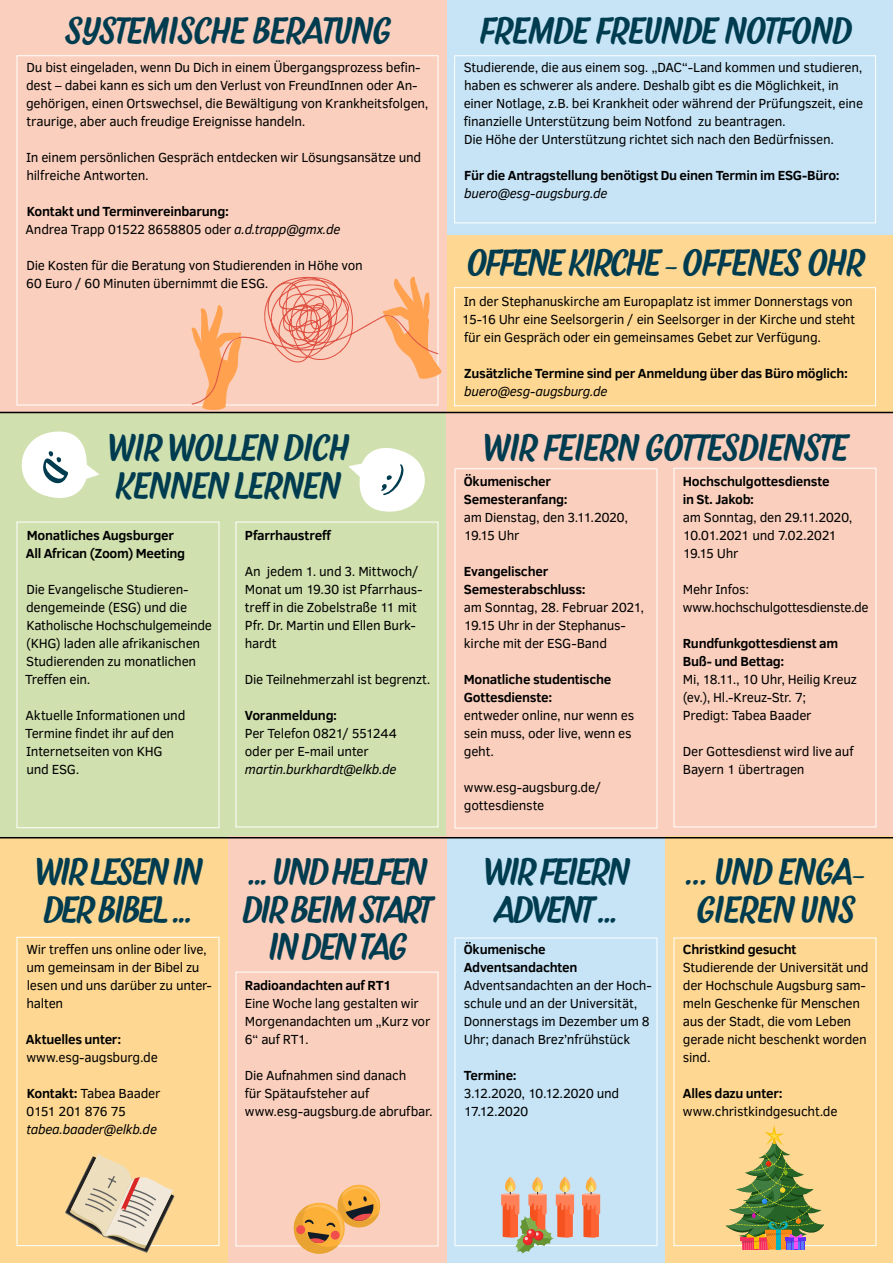
<style>
.page{position:relative;width:893px;height:1263px;background:#fff}
.page>*{position:absolute;margin:0;border:0;box-sizing:border-box;transform-origin:0 0}
.t1{font:45px/37.5px "Black Script Caps";letter-spacing:-.015em;color:#003c50}
.t2{font:45px/37.5px "Black Script Caps";letter-spacing:-.035em;color:#003c50;text-align:center}
.t3{font:45px "Black Script Caps";letter-spacing:.005em;color:#003c50}
.t4{font:13.5px/18px "Clear Sans";letter-spacing:-.02em;color:#000}
.t5{font:700 13.5px/18px "Clear Sans";letter-spacing:-.02em;color:#000}
.t6{font:italic 13.5px "Clear Sans";letter-spacing:-.02em;color:#000}
.s1{font-weight:400}
.s2{font-weight:400;font-style:italic}
.s3{font-weight:700}
</style>
<div class="page">
<div style="left:0;top:836px;width:227px;height:427px;background:#fed892"></div>
<div style="left:0;top:412px;width:446px;height:424px;background:#d1e0af"></div>
<div style="left:446px;top:836px;width:219px;height:427px;background:#c6e4f6"></div>
<div style="left:227px;top:836px;width:219px;height:427px;background:#facfbd"></div>
<div style="left:446px;top:412px;width:447px;height:424px;background:#facfbd"></div>
<div style="left:665px;top:836px;width:228px;height:427px;background:#fed892"></div>
<div style="left:446px;top:234px;width:447px;height:178px;background:#fed892"></div>
<div style="left:446px;top:0;width:447px;height:234px;background:#c6e4f6"></div>
<div style="left:0;top:0;width:446px;height:412px;background:#facfbd"></div>
<div style="left:17px;top:522px;width:202px;height:306px;border:1px solid #fff"></div>
<div style="left:454px;top:55px;width:422px;height:168px;border:1px solid #fff"></div>
<div style="left:454px;top:287px;width:422px;height:119px;border:1px solid #fff"></div>
<div style="left:236px;top:522px;width:202px;height:305px;border:1px solid #fff"></div>
<div style="left:455px;top:468px;width:202px;height:360px;border:1px solid #fff"></div>
<div style="left:674px;top:468px;width:202px;height:359px;border:1px solid #fff"></div>
<div style="left:17px;top:937px;width:202px;height:309px;border:1px solid #fff"></div>
<div style="left:455px;top:938px;width:202px;height:308px;border:1px solid #fff"></div>
<div style="left:236px;top:972px;width:202px;height:274px;border:1px solid #fff"></div>
<div style="left:674px;top:938px;width:202px;height:308px;border:1px solid #fff"></div>
<svg style="left:292px;top:1184px;width:91px;height:70px"></svg>
<svg style="left:330px;top:1230px;width:10px;height:10px"></svg>
<div style="left:296px;top:1225px;width:9px;height:9px;background:#f24d4d;border-radius:50%"></div>
<svg style="left:65px;top:1154px;width:109px;height:99px"></svg>
<svg style="left:501px;top:1177px;width:73px;height:77px"></svg>
<svg style="left:582px;top:1177px;width:18px;height:60px"></svg>
<svg style="left:726px;top:1125px;width:98px;height:124px"></svg>
<svg style="left:191px;top:276px;width:251px;height:134px"></svg>
<hr style="left:0;top:412px;width:893px;height:1px;background:#000">
<hr style="left:0;top:837px;width:893px;height:1px;background:#000">
<svg style="left:21px;top:431px;width:78px;height:67px"></svg>
<svg style="left:348px;top:448px;width:77px;height:64px"></svg>
<h1 class="t1" style="left:65px;top:10px;width:327px">SYSTEMISCHE BERATUNG</h1>
<h1 class="t3" style="left:479px;top:-1px;width:373px">FREMDE FREUNDE NOTFOND</h1>
<p class="t4" style="left:26px;top:58px;width:404px">Du bist eingeladen, wenn Du Dich in einem Übergangsprozess befin&shy;dest – dabei kann es sich um den Verlust von FreundInnen oder An&shy;gehörigen, einen Ortswechsel, die Bewältigung von Krankheitsfolgen, traurige, aber auch freudige Ereignisse handeln.</p>
<p class="t4" style="left:26px;top:148px;width:397px">In einem persönlichen Gespräch entdecken wir Lösungsansätze und hilfreiche Antworten.</p>
<p class="t5" style="left:26px;top:202px;width:316px">Kontakt und Terminvereinbarung:<br><span class="s1">Andrea Trapp 01522 8658805 oder</span> <span class="s2">a.d.trapp@gmx.de</span></p>
<p class="t4" style="left:26px;top:256px;width:338px">Die Kosten für die Beratung von Studierenden in Höhe von<br>60 Euro / 60 Minuten übernimmt die ESG.</p>
<p class="t4" style="left:464px;top:58px;width:401px">Studierende, die aus einem sog. „DAC“-Land kommen und studieren, haben es schwerer als andere. Deshalb gibt es die Möglichkeit, in einer Notlage, z.B. bei Krankheit oder während der Prüfungszeit, eine finanzielle Unterstützung beim Notfond zu beantragen.<br>Die Höhe der Unterstützung richtet sich nach den Bedürfnissen.</p>
<p class="t5" style="left:464px;top:166px;width:377px">Für die Antragstellung benötigst Du einen Termin im ESG-Büro:</p>
<p class="t6" style="left:464px;top:184px;width:145px">buero@esg-augsburg.de</p>
<h1 class="t1" style="left:467px;top:241px;width:398px">OFFENE KIRCHE - OFFENES OHR</h1>
<p class="t4" style="left:462px;top:292px;width:395px">In der Stephanuskirche am Europaplatz ist immer Donnerstags von<br>15-16 Uhr eine Seelsorgerin / ein Seelsorger in der Kirche und steht für ein Gespräch oder ein gemeinsames Gebet zur Verfügung.</p>
<p class="t5" style="left:464px;top:364px;width:385px">Zusätzliche Termine sind per Anmeldung über das Büro möglich:</p>
<p class="t6" style="left:464px;top:382px;width:145px">buero@esg-augsburg.de</p>
<h1 class="t1" style="left:107px;top:426px;width:242px">WIR WOLLEN DICH</h1>
<h1 class="t1" style="left:483px;top:426px;width:367px">WIR FEIERN GOTTESDIENSTE</h1>
<h1 class="t1" style="left:116px;top:464px;width:225px">KENNEN LERNEN</h1>
<p class="t5" style="left:683px;top:472px;width:148px">Hochschulgottesdienste in St. Jakob:</p>
<p class="t4" style="left:683px;top:508px;width:171px">am Sonntag, den 29.11.2020,<br>10.01.2021 und 7.02.2021<br>19.15 Uhr</p>
<p class="t4" style="left:683px;top:580px;width:187px">Mehr Infos: www.hochschulgottesdienste.de</p>
<p class="t5" style="left:683px;top:634px;width:157px">Rundfunkgottesdienst am<br>Buß- und Bettag:</p>
<p class="t4" style="left:683px;top:670px;width:176px">Mi, 18.11., 10 Uhr, Heilig Kreuz (ev.), Hl.-Kreuz-Str. 7;<br>Predigt: Tabea Baader</p>
<p class="t4" style="left:683px;top:742px;width:172px">Der Gottesdienst wird live auf<br>Bayern 1 übertragen</p>
<p class="t5" style="left:464px;top:472px;width:105px">Ökumenischer<br>Semesteranfang:</p>
<p class="t4" style="left:464px;top:508px;width:166px">am Dienstag, den 3.11.2020,<br>19.15 Uhr</p>
<p class="t5" style="left:464px;top:562px;width:123px">Evangelischer<br>Semesterabschluss:</p>
<p class="t4" style="left:464px;top:598px;width:182px">am Sonntag, 28. Februar 2021,<br>19.15 Uhr in der Stephanus&shy;kirche mit der ESG-Band</p>
<p class="t5" style="left:464px;top:670px;width:149px">Monatliche studentische<br>Gottesdienste:</p>
<p class="t4" style="left:464px;top:706px;width:172px">entweder online, nur wenn es sein muss, oder live, wenn es geht.</p>
<p class="t4" style="left:464px;top:778px;width:139px">www.esg-augsburg.de/ gottesdienste</p>
<p class="t5" style="left:245px;top:526px;width:88px">Pfarrhaustreff</p>
<p class="t4" style="left:245px;top:562px;width:179px">An jedem 1. und 3. Mittwoch/<br>Monat um 19.30 ist Pfarrhaus&shy;treff in die Zobelstraße 11 mit<br>Pfr. Dr. Martin und Ellen Burk&shy;hardt</p>
<p class="t4" style="left:245px;top:670px;width:187px">Die Teilnehmerzahl ist begrenzt.</p>
<p class="t5" style="left:245px;top:706px;width:94px">Voranmeldung:</p>
<p class="t4" style="left:245px;top:724px;width:154px">Per Telefon 0821/ 551244 oder per E-mail unter</p>
<p class="t6" style="left:245px;top:760px;width:153px">martin.burkhardt@elkb.de</p>
<p class="t5" style="left:26px;top:526px;width:161px">Monatliches Augsburger<br>All African (Zoom) Meeting</p>
<p class="t4" style="left:25px;top:580px;width:188px">Die Evangelische Studieren&shy;dengemeinde (ESG) und die<br>Katholische Hochschulgemeinde (KHG) laden alle afrikanischen<br>Studierenden zu monatlichen<br>Treffen ein.</p>
<p class="t4" style="left:25px;top:706px;width:162px">Aktuelle Informationen und<br>Termine findet ihr auf den<br>Internetseiten von KHG und ESG.</p>
<h1 class="t1" style="left:35px;top:850px;width:168px">WIR LESEN IN<br>DER BIBEL ...</h1>
<p class="t4" style="left:26px;top:940px;width:187px">Wir treffen uns online oder live, um gemeinsam in der Bibel zu lesen und uns darüber zu unter&shy;halten</p>
<p class="t5" style="left:26px;top:1030px;width:97px">Aktuelles unter:</p>
<p class="t4" style="left:26px;top:1048px;width:133px">www.esg-augsburg.de</p>
<p class="t4" style="left:26px;top:1084px;width:136px"><span class="s3">Kontakt:</span> Tabea Baader<br>0151 201 876 75</p>
<p class="t6" style="left:26px;top:1120px;width:132px">tabea.baader@elkb.de</p>
<h1 class="t2" style="left:243px;top:850px;width:190px">... UND HELFEN<br>DIR BEIM START<br>IN DEN TAG</h1>
<h1 class="t1" style="left:685px;top:850px;width:181px">... UND ENGA-<br>GIEREN UNS</h1>
<h1 class="t1" style="left:484px;top:850px;width:146px">WIR FEIERN<br>ADVENT ...</h1>
<p class="t5" style="left:464px;top:940px;width:115px">Ökumenische<br>Adventsandachten</p>
<p class="t4" style="left:464px;top:976px;width:190px">Adventsandachten an der Hoch&shy;schule und an der Universität,<br>Donnerstags im Dezember um 8<br>Uhr; danach Brez’nfrühstück</p>
<p class="t5" style="left:464px;top:1066px;width:54px">Termine:</p>
<p class="t4" style="left:464px;top:1084px;width:157px">3.12.2020, 10.12.2020 und<br>17.12.2020</p>
<p class="t5" style="left:683px;top:940px;width:115px">Christkind gesucht</p>
<p class="t4" style="left:683px;top:958px;width:187px">Studierende der Universität und der Hochschule Augsburg sam&shy;meln Geschenke für Menschen aus der Stadt, die vom Leben gerade nicht beschenkt worden sind.</p>
<p class="t5" style="left:683px;top:1084px;width:101px">Alles dazu unter:</p>
<p class="t4" style="left:683px;top:1102px;width:156px">www.christkindgesucht.de</p>
<p class="t5" style="left:245px;top:976px;width:148px">Radioandachten auf RT1</p>
<p class="t4" style="left:245px;top:994px;width:187px">Eine Woche lang gestalten wir<br>Morgenandachten um „Kurz vor<br>6“ auf RT1.</p>
<p class="t4" style="left:245px;top:1066px;width:190px">Die Aufnahmen sind danach<br>für Spätaufsteher auf www.esg-augsburg.de abrufbar.</p>
</div>
